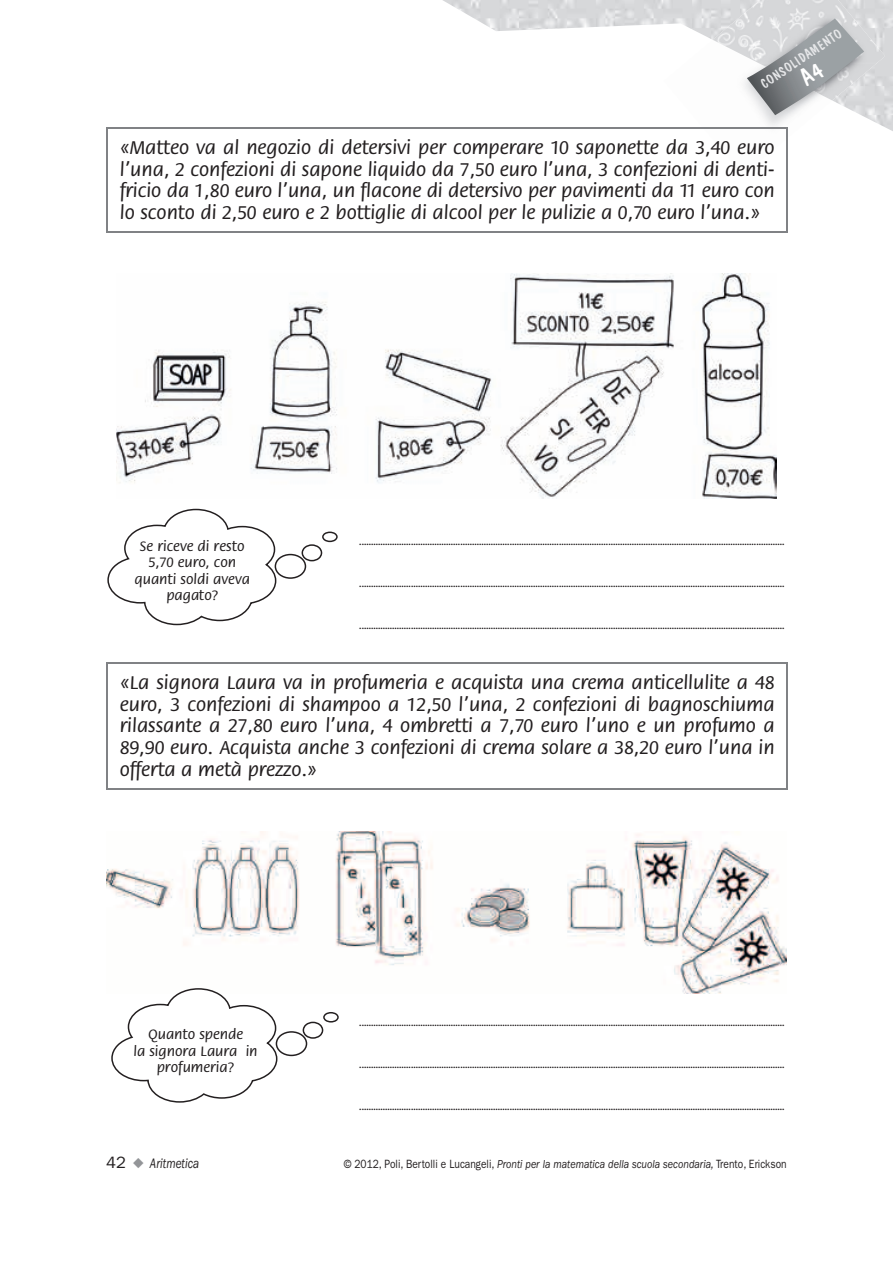
<style>
.page{position:relative;width:893px;height:1263px;background:#fff}
.page>*{position:absolute;margin:0;border:0;box-sizing:border-box;transform-origin:0 0}
.t1{font:500 20.25px/21.8px "Flora Std";color:#231f20;text-align:justify}
.t2{font:500 15px/16.5px "Flora Std";letter-spacing:-.005em;color:#231f20;text-align:center}
.t3{font:italic 14.25px "ITC Franklin Gothic Std";color:#231f20;scale:.8 1}
.t4{font:13.8px "Dom Casual Std";color:#e6e7e9}
.t5{font:13.5px "Cronos Pro";color:#231f20}
.t6{font:12px "ITC Franklin Gothic Std";color:#231f20;scale:.85 1}
.s1{font-style:normal;font-size:16.5px}
.s2{color:#939598}
.s3{font-style:italic}
</style>
<div class="page">
<img style="left:442px;top:0;width:451px;height:131px">
<img style="left:664px;top:40px;width:168px;height:135px">
<img style="left:713px;top:0;width:172px;height:101px">
<hr style="left:106px;top:128px;width:682px;height:1px;background:#808285">
<hr style="left:106px;top:129px;width:2px;height:102px;background:#808285">
<hr style="left:787px;top:129px;width:1px;height:102px;background:#808285">
<hr style="left:106px;top:231px;width:682px;height:2px;background:#808285">
<img style="left:117px;top:273px;width:659px;height:226px">
<img style="left:106px;top:831px;width:681px;height:163px">
<svg style="left:107px;top:509px;width:231px;height:116px"></svg>
<svg style="left:111px;top:988px;width:228px;height:115px"></svg>
<hr style="left:106px;top:663px;width:682px;height:1px;background:#808285">
<hr style="left:106px;top:664px;width:2px;height:124px;background:#808285">
<hr style="left:787px;top:664px;width:1px;height:124px;background:#808285">
<hr style="left:106px;top:788px;width:682px;height:1px;background:#808285">
<svg style="left:747px;top:18px;width:117px;height:97px"></svg>
<p class="t4" style="left:757px;top:78px;width:96px;rotate:-34deg">CONSOLIDAMENTO</p>
<p class="t1" style="left:120px;top:137px;width:656px">«Matteo va al negozio di detersivi per comperare 10 saponette da 3,40 euro l’una, 2 confezioni di sapone liquido da 7,50 euro l’una, 3 confezioni di denti&shy;fricio da 1,80 euro l’una, un flacone di detersivo per pavimenti da 11 euro con lo sconto di 2,50 euro e 2 bottiglie di alcool per le pulizie a 0,70 euro l’una.»</p>
<p class="t2" style="left:135px;top:538px;width:117px">Se riceve di resto<br>5,70 euro, con quanti soldi aveva pagato?</p>
<p class="t5" style="left:359px;top:533px;width:427px">.....................................................................................................................................................................................</p>
<p class="t5" style="left:359px;top:575px;width:427px">.....................................................................................................................................................................................</p>
<p class="t5" style="left:359px;top:617px;width:427px">.....................................................................................................................................................................................</p>
<p class="t1" style="left:120px;top:672px;width:656px">«La signora Laura va in profumeria e acquista una crema anticellulite a 48 euro, 3 confezioni di shampoo a 12,50 l’una, 2 confezioni di bagnoschiuma rilassante a 27,80 euro l’una, 4 ombretti a 7,70 euro l’uno e un profumo a 89,90 euro. Acquista anche 3 confezioni di crema solare a 38,20 euro l’una in offerta a metà prezzo.»</p>
<p class="t2" style="left:133px;top:1026px;width:126px">Quanto spende<br>la signora Laura in profumeria?</p>
<p class="t5" style="left:359px;top:1014px;width:427px">.....................................................................................................................................................................................</p>
<p class="t5" style="left:359px;top:1056px;width:427px">.....................................................................................................................................................................................</p>
<p class="t5" style="left:359px;top:1098px;width:427px">.....................................................................................................................................................................................</p>
<p class="t3" style="left:106px;top:1155px;width:118px"><span class="s1">42</span> <span class="s2">◆</span> Aritmetica</p>
<p class="t6" style="left:344px;top:1157px;width:523px">© 2012, poli, Bertolli e lucangeli, <span class="s3">Pronti per la matematica della scuola secondaria,</span> trento, Erickson</p>
</div>
